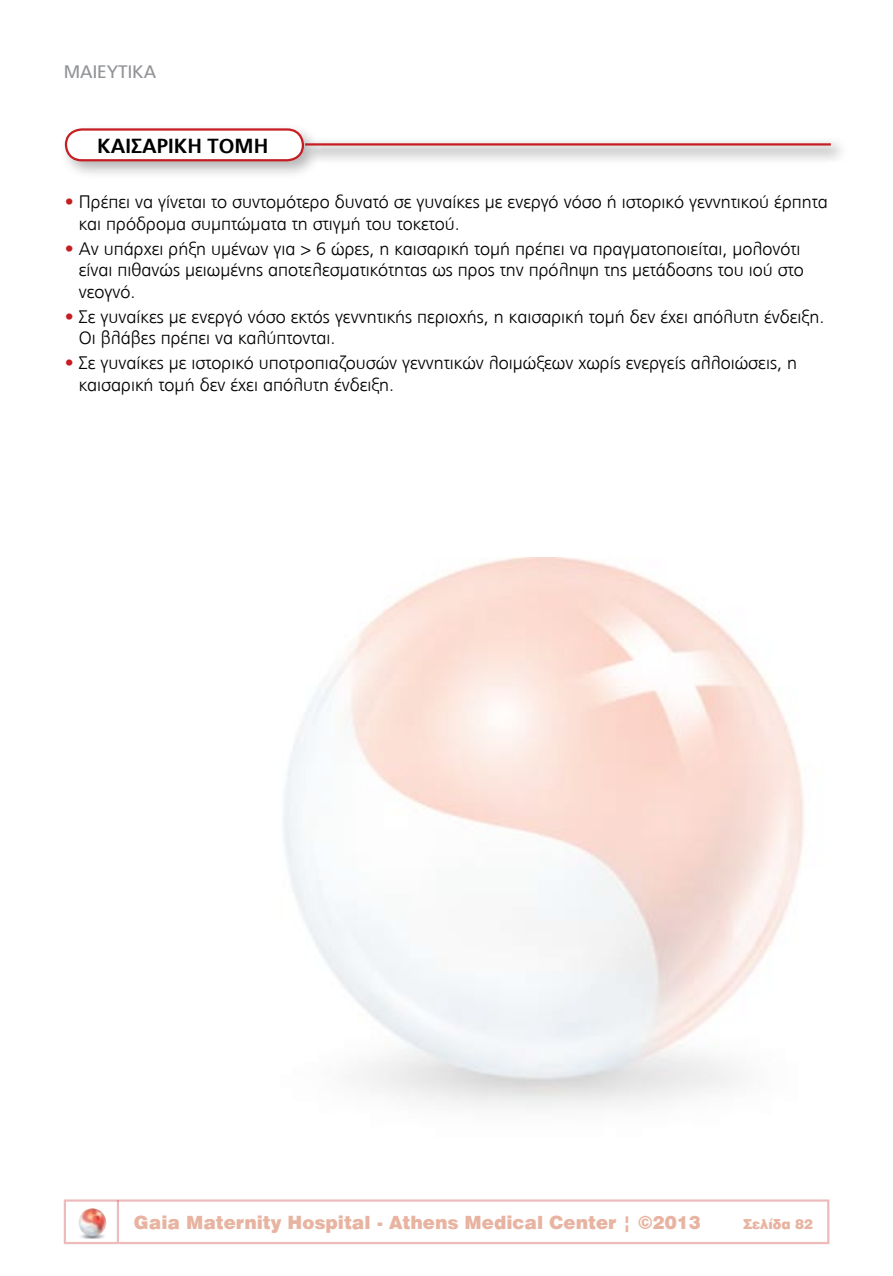
<style>
.page{position:relative;width:893px;height:1276px;background:#fff}
.page>*{position:absolute;margin:0;border:0;box-sizing:border-box;transform-origin:0 0}
.t1{font:700 20.25px "PF Catalog";color:#000}
.t2{font:300 18px/21.6px "PF Catalog";color:#000}
.t3{font:900 18px "UB Helvetica";color:#e8b4a1}
.t4{font:18px "PF Catalog";color:#939598}
.t5{font:900 13.5px "UB Helvetica";color:#e8b4a1}
.s1{color:#c61d23}
</style>
<div class="page">
<hr style="left:117px;top:1200px;width:2px;height:41px;background:#c61d23">
<img style="left:80px;top:1233px;width:24px;height:6px">
<img style="left:79px;top:1208px;width:27px;height:28px;border-radius:14px">
<div style="left:59px;top:122px;width:262px;height:58px;background:#000;opacity:.3"></div>
<div style="left:66px;top:129px;width:237px;height:31px;background:#fff;border-radius:16px"></div>
<div style="left:65px;top:128px;width:239px;height:33px;border:2px solid #c61d23;border-radius:16px"></div>
<svg style="left:299px;top:137px;width:543px;height:27px"></svg>
<hr style="left:305px;top:143px;width:526px;height:3px;background:#c61d23">
<p class="t4" style="left:64px;top:62px;width:94px">ΜΑΙΕΥΤΙΚΑ</p>
<p class="t1" style="left:97px;top:134px;width:173px">ΚΑΙΣΑΡΙΚΗ ΤΟΜΗ</p>
<p class="t2" style="left:79px;top:192px;width:751px;text-indent:-14px"><span class="s1">•</span> Πρέπει να γίνεται το συντομότερο δυνατό σε γυναίκες με ενεργό νόσο ή ιστορικό γεννητικού έρπητα και πρόδρομα συμπτώματα τη στιγμή του τοκετού.</p>
<p class="t2" style="left:79px;top:238px;width:727px;text-indent:-14px"><span class="s1">•</span> Αν υπάρχει ρήξη υμένων για &gt; 6 ώρες, η καισαρική τομή πρέπει να πραγματοποιείται, μολονότι είναι πιθανώς μειωμένης αποτελεσματικότητας ως προς την πρόληψη της μετάδοσης του ιού στο νεογνό.</p>
<p class="t2" style="left:79px;top:306px;width:747px;text-indent:-14px"><span class="s1">•</span> Σε γυναίκες με ενεργό νόσο εκτός γεννητικής περιοχής, η καισαρική τομή δεν έχει απόλυτη ένδειξη.<br>Οι βλάβες πρέπει να καλύπτονται.</p>
<p class="t2" style="left:79px;top:352px;width:720px;text-indent:-14px"><span class="s1">•</span> Σε γυναίκες με ιστορικό υποτροπιαζουσών γεννητικών λοιμώξεων χωρίς ενεργείς αλλοιώσεις, η καισαρική τομή δεν έχει απόλυτη ένδειξη.</p>
<p class="t3" style="left:134px;top:1211px;width:568px">Gaia Maternity Hospital - Athens Medical Center | ©2013</p>
<p class="t5" style="left:743px;top:1216px;width:72px">Σελίδα 82</p>
</div>
